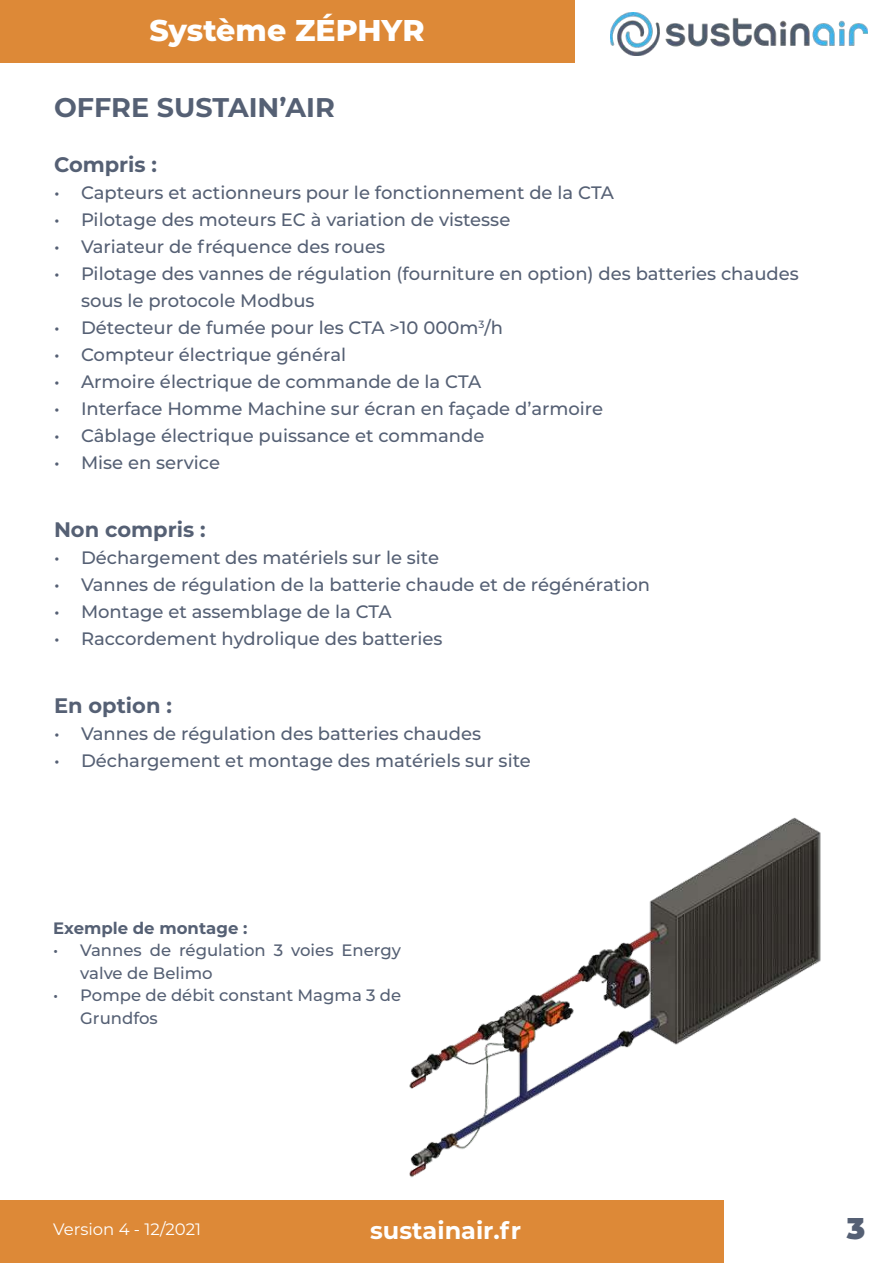
<style>
.page{position:relative;width:893px;height:1263px;background:#fff}
.page>*{position:absolute;margin:0;border:0;box-sizing:border-box;transform-origin:0 0}
.t1{font:800 30px "Montserrat";color:#fff}
.t2{font:900 30px "Montserrat";color:#556074}
.t3{font:700 27px "Montserrat";color:#556074}
.t4{font:700 24px "Montserrat";color:#fff}
.t5{font:700 21px "Montserrat";color:#556074}
.t6{font:500 18px/27px "Montserrat";color:#556074}
.t7{font:500 16.5px/22.5px "Montserrat";color:#556074}
.t8{font:700 16.5px "Montserrat";color:#556074}
.t9{font:16.5px "Montserrat";color:#fff}
</style>
<div class="page">
<div style="left:0;top:1201px;width:723px;height:62px;background:#dd8937"></div>
<div style="left:0;top:0;width:574px;height:62px;background:#dd8937"></div>
<img style="left:610px;top:12px;width:257px;height:43px">
<img style="left:409px;top:817px;width:412px;height:361px">
<h1 class="t1" style="left:149px;top:8px;width:277px">Système ZÉPHYR</h1>
<h2 class="t3" style="left:54px;top:88px;width:282px">OFFRE SUSTAIN’AIR</h2>
<p class="t5" style="left:54px;top:150px;width:105px">Compris :</p>
<p class="t6" style="left:54px;top:179px;width:562px">• Capteurs et actionneurs pour le fonctionnement de la CTA</p>
<p class="t6" style="left:54px;top:206px;width:458px">• Pilotage des moteurs EC à variation de vistesse</p>
<p class="t6" style="left:54px;top:233px;width:333px">• Variateur de fréquence des roues</p>
<p class="t6" style="left:81px;top:260px;width:719px;text-indent:-27px">• Pilotage des vannes de régulation (fourniture en option) des batteries chaudes sous le protocole Modbus</p>
<p class="t6" style="left:54px;top:314px;width:451px">• Détecteur de fumée pour les CTA &gt;10 000m<sup>3</sup>/h</p>
<p class="t6" style="left:54px;top:341px;width:294px">• Compteur électrique général</p>
<p class="t6" style="left:54px;top:368px;width:429px">• Armoire électrique de commande de la CTA</p>
<p class="t6" style="left:54px;top:395px;width:551px">• Interface Homme Machine sur écran en façade d’armoire</p>
<p class="t6" style="left:54px;top:422px;width:432px">• Câblage électrique puissance et commande</p>
<p class="t6" style="left:54px;top:449px;width:168px">• Mise en service</p>
<p class="t5" style="left:54px;top:514px;width:153px">Non compris :</p>
<p class="t6" style="left:54px;top:543px;width:387px">• Déchargement des matériels sur le site</p>
<p class="t6" style="left:54px;top:570px;width:597px">• Vannes de régulation de la batterie chaude et de régénération</p>
<p class="t6" style="left:54px;top:597px;width:339px">• Montage et assemblage de la CTA</p>
<p class="t6" style="left:54px;top:624px;width:390px">• Raccordement hydrolique des batteries</p>
<p class="t5" style="left:54px;top:690px;width:119px">En option :</p>
<p class="t6" style="left:54px;top:719px;width:429px">• Vannes de régulation des batteries chaudes</p>
<p class="t6" style="left:54px;top:746px;width:478px">• Déchargement et montage des matériels sur site</p>
<p class="t8" style="left:53px;top:916px;width:196px">Exemple de montage :</p>
<p class="t7" style="left:80px;top:939px;width:322px;text-indent:-27px">• Vannes de régulation 3 voies Energy valve de Belimo</p>
<p class="t7" style="left:80px;top:984px;width:322px;text-indent:-27px">• Pompe de débit constant Magma 3 de<br>Grundfos</p>
<p class="t9" style="left:53px;top:1218px;width:149px">Version 4 - 12/2021</p>
<h3 class="t4" style="left:370px;top:1213px;width:153px">sustainair.fr</h3>
<h1 class="t2" style="left:847px;top:1205px;width:20px">3</h1>
</div>
